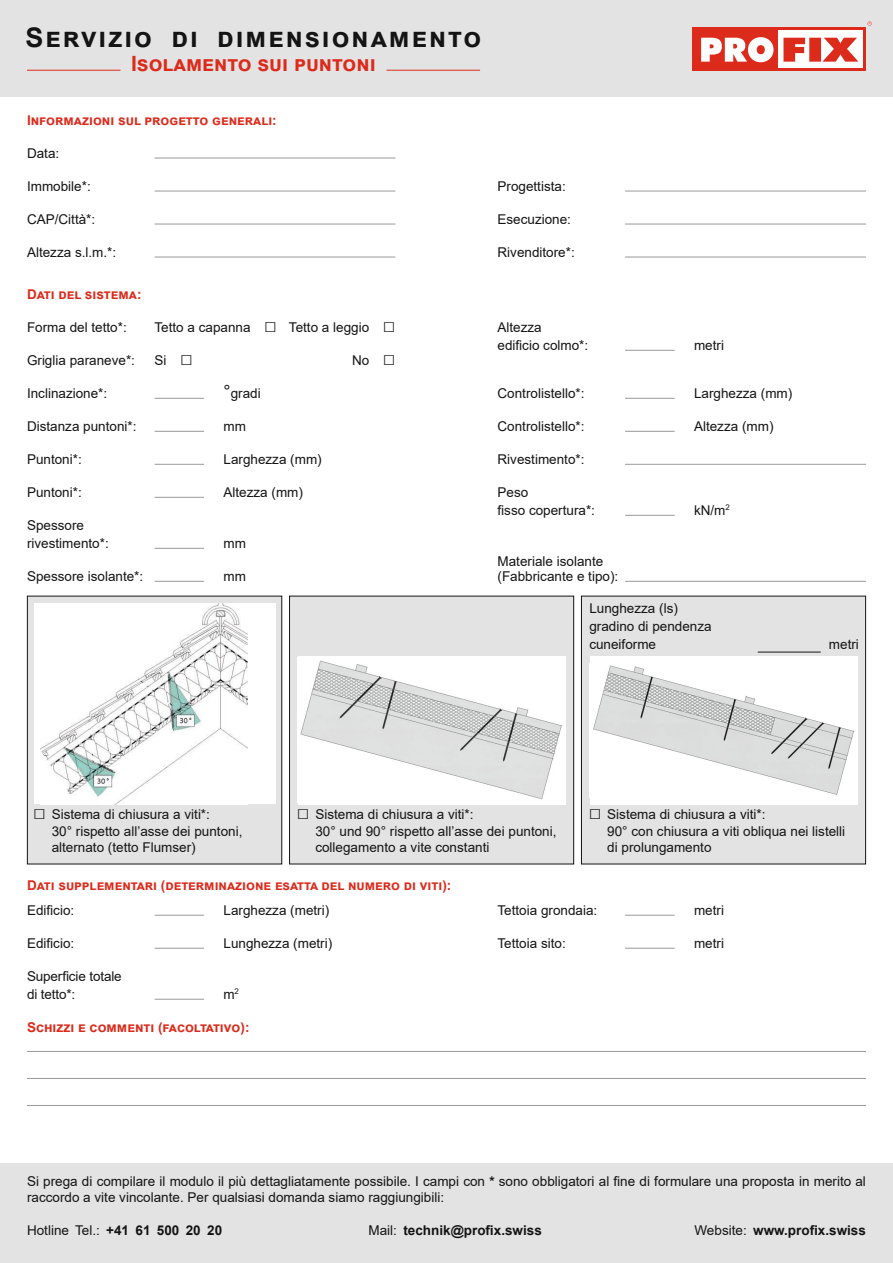
<style>
.page{position:relative;width:893px;height:1263px;background:#fff}
.page>*{position:absolute;margin:0;border:0;box-sizing:border-box;transform-origin:0 0}
.GT_ohne_Linie{font:700 27px "Arial";letter-spacing:.075em;color:#131413}
.GT_ohne_Linie-2{font:700 21px "Arial";color:#dc2a1b}
.GT_ohne_Linie-3{font:13.5px/16.5px "Arial";color:#131413}
.GT_mit_kurzer_Linie{font:13.5px/18px "Arial";color:#131413}
.GT_ohne_Linie-4{font:700 13.5px "Arial";color:#dc2a1b}
.GT_mit_Linie{font:13.5px/15px "Arial";color:#131413}
.GT_mit_Tabulatoren{font:13.5px "Arial";color:#131413}
.GT_ohne_Linie-5{font:700 13.5px "Arial";color:#131413}
.s1{font-size:21px}
.s2{font-size:18px}
.s3{font-weight:700}
.s4{font-weight:400}
</style>
<div class="page">
<div style="left:0;top:0;width:893px;height:97px;background:#e3e3e3"></div>
<div style="left:692px;top:27px;width:174px;height:44px;background:#dc2a1b"></div>
<div style="left:778px;top:30px;width:85px;height:38px;background:#fff"></div>
<svg style="left:701px;top:37px;width:73px;height:25px"></svg>
<svg style="left:783px;top:38px;width:75px;height:24px"></svg>
<svg style="left:867px;top:21px;width:5px;height:5px"></svg>
<hr style="left:27px;top:70px;width:94px;height:1px;background:#dc2a1b">
<hr style="left:387px;top:70px;width:93px;height:1px;background:#dc2a1b">
<div style="left:0;top:1163px;width:893px;height:100px;background:#e3e3e3"></div>
<hr style="left:155px;top:158px;width:240px;height:1px;background:#999">
<hr style="left:155px;top:191px;width:240px;height:1px;background:#999">
<hr style="left:155px;top:224px;width:240px;height:1px;background:#999">
<hr style="left:155px;top:257px;width:240px;height:1px;background:#999">
<hr style="left:625px;top:191px;width:241px;height:1px;background:#999">
<hr style="left:625px;top:224px;width:241px;height:1px;background:#999">
<hr style="left:625px;top:257px;width:241px;height:1px;background:#999">
<hr style="left:155px;top:915px;width:49px;height:1px;background:#999">
<hr style="left:155px;top:948px;width:49px;height:1px;background:#999">
<hr style="left:155px;top:999px;width:49px;height:1px;background:#999">
<hr style="left:625px;top:915px;width:50px;height:1px;background:#999">
<hr style="left:625px;top:948px;width:50px;height:1px;background:#999">
<hr style="left:155px;top:398px;width:49px;height:1px;background:#999">
<hr style="left:155px;top:431px;width:49px;height:1px;background:#999">
<hr style="left:155px;top:464px;width:49px;height:1px;background:#999">
<hr style="left:155px;top:497px;width:49px;height:1px;background:#999">
<hr style="left:155px;top:548px;width:49px;height:1px;background:#999">
<hr style="left:155px;top:581px;width:49px;height:1px;background:#999">
<hr style="left:625px;top:350px;width:50px;height:1px;background:#999">
<hr style="left:625px;top:398px;width:50px;height:1px;background:#999">
<hr style="left:625px;top:431px;width:50px;height:1px;background:#999">
<hr style="left:625px;top:464px;width:241px;height:1px;background:#999">
<hr style="left:625px;top:515px;width:50px;height:1px;background:#999">
<hr style="left:625px;top:581px;width:241px;height:1px;background:#999">
<div style="left:581px;top:596px;width:285px;height:268px;background:#e3e3e3"></div>
<div style="left:581px;top:596px;width:285px;height:268px;border:1px solid #131413"></div>
<div style="left:590px;top:656px;width:267px;height:148px;background:#fff"></div>
<img style="left:593px;top:665px;width:261px;height:130px">
<hr style="left:758px;top:652px;width:63px;height:1px;background:#131413">
<div style="left:290px;top:596px;width:284px;height:268px;background:#e3e3e3"></div>
<div style="left:289px;top:596px;width:285px;height:268px;border:1px solid #131413"></div>
<img style="left:298px;top:657px;width:268px;height:146px">
<div style="left:27px;top:596px;width:255px;height:268px;background:#e3e3e3"></div>
<div style="left:27px;top:596px;width:255px;height:268px;border:1px solid #131413"></div>
<div style="left:34px;top:603px;width:241px;height:201px;background:#fff"></div>
<img style="left:41px;top:603px;width:206px;height:201px">
<hr style="left:27px;top:1051px;width:839px;height:1px;background:#999">
<hr style="left:27px;top:1078px;width:839px;height:1px;background:#999">
<hr style="left:27px;top:1105px;width:839px;height:1px;background:#999">
<p class="GT_ohne_Linie" style="left:26px;top:18px;width:457px">Servizio di dimensionamento</p>
<p class="GT_ohne_Linie-2" style="left:131px;top:48px;width:246px">Isolamento sui puntoni</p>
<p class="GT_ohne_Linie-4" style="left:27px;top:110px;width:251px">Informazioni sul progetto generali:</p>
<p class="GT_mit_Linie" style="left:27px;top:145px;width:34px">Data:</p>
<p class="GT_mit_Linie" style="left:27px;top:178px;width:65px">Immobile*:</p>
<p class="GT_mit_Linie" style="left:27px;top:211px;width:70px">CAP/Città*:</p>
<p class="GT_mit_Linie" style="left:27px;top:244px;width:91px">Altezza s.l.m.*:</p>
<p class="GT_ohne_Linie-4" style="left:27px;top:285px;width:116px">Dati del sistema:</p>
<p class="GT_mit_Tabulatoren" style="left:27px;top:318px;width:101px">Forma del tetto*:</p>
<p class="GT_mit_Tabulatoren" style="left:154px;top:318px;width:242px">Tetto a capanna <span class="s1">□</span> Tetto a leggio <span class="s1">□</span></p>
<p class="GT_mit_Tabulatoren" style="left:27px;top:351px;width:110px">Griglia paraneve*:</p>
<p class="GT_mit_Tabulatoren" style="left:154px;top:351px;width:40px">Si <span class="s1">□</span></p>
<p class="GT_mit_Tabulatoren" style="left:352px;top:351px;width:45px">No <span class="s1">□</span></p>
<p class="GT_mit_kurzer_Linie" style="left:27px;top:384px;width:82px">Inclinazione*:</p>
<p class="GT_mit_kurzer_Linie" style="left:224px;top:384px;width:39px"><span class="s2">°</span>gradi</p>
<p class="GT_mit_kurzer_Linie" style="left:27px;top:417px;width:111px">Distanza puntoni*:</p>
<p class="GT_mit_kurzer_Linie" style="left:224px;top:417px;width:24px">mm</p>
<p class="GT_mit_kurzer_Linie" style="left:27px;top:450px;width:56px">Puntoni*:</p>
<p class="GT_mit_kurzer_Linie" style="left:224px;top:450px;width:100px">Larghezza (mm)</p>
<p class="GT_mit_kurzer_Linie" style="left:27px;top:483px;width:56px">Puntoni*:</p>
<p class="GT_mit_kurzer_Linie" style="left:224px;top:483px;width:81px">Altezza (mm)</p>
<p class="GT_mit_kurzer_Linie" style="left:27px;top:516px;width:83px">Spessore rivestimento*:</p>
<p class="GT_mit_kurzer_Linie" style="left:224px;top:534px;width:24px">mm</p>
<p class="GT_mit_kurzer_Linie" style="left:27px;top:567px;width:118px">Spessore isolante*:</p>
<p class="GT_mit_kurzer_Linie" style="left:224px;top:567px;width:24px">mm</p>
<p class="GT_mit_Linie" style="left:497px;top:178px;width:70px">Progettista:</p>
<p class="GT_mit_Linie" style="left:497px;top:211px;width:75px">Esecuzione:</p>
<p class="GT_mit_Linie" style="left:497px;top:244px;width:79px">Rivenditore*:</p>
<p class="GT_mit_kurzer_Linie" style="left:497px;top:318px;width:92px">Altezza<br>edificio colmo*:</p>
<p class="GT_mit_kurzer_Linie" style="left:694px;top:336px;width:31px">metri</p>
<p class="GT_mit_kurzer_Linie" style="left:497px;top:384px;width:89px">Controlistello*:</p>
<p class="GT_mit_kurzer_Linie" style="left:694px;top:384px;width:100px">Larghezza (mm)</p>
<p class="GT_mit_kurzer_Linie" style="left:497px;top:417px;width:89px">Controlistello*:</p>
<p class="GT_mit_kurzer_Linie" style="left:694px;top:417px;width:81px">Altezza (mm)</p>
<p class="GT_mit_Linie" style="left:497px;top:452px;width:89px">Rivestimento*:</p>
<p class="GT_mit_kurzer_Linie" style="left:497px;top:483px;width:99px">Peso<br>fisso copertura*:</p>
<p class="GT_mit_kurzer_Linie" style="left:694px;top:501px;width:37px">kN/m<sup>2</sup></p>
<p class="GT_mit_Linie" style="left:497px;top:554px;width:122px">Materiale isolante (Fabbricante e tipo):</p>
<p class="GT_mit_kurzer_Linie" style="left:589px;top:599px;width:124px">Lunghezza (ls) gradino di pendenza cuneiforme</p>
<p class="GT_mit_kurzer_Linie" style="left:829px;top:635px;width:31px">metri</p>
<p class="GT_ohne_Linie-3" style="left:52px;top:806px;width:192px;text-indent:-19px"><span class="s1">□</span> Sistema di chiusura a viti*:<br>30° rispetto all’asse dei puntoni, alternato (tetto Flumser)</p>
<p class="GT_ohne_Linie-3" style="left:315px;top:806px;width:243px;text-indent:-19px"><span class="s1">□</span> Sistema di chiusura a viti*:<br>30° und 90° rispetto all’asse dei puntoni, collegamento a vite constanti</p>
<p class="GT_ohne_Linie-3" style="left:607px;top:806px;width:239px;text-indent:-19px"><span class="s1">□</span> Sistema di chiusura a viti*:<br>90° con chiusura a viti obliqua nei listelli di prolungamento</p>
<p class="GT_ohne_Linie-4" style="left:27px;top:875px;width:426px">Dati supplementari (determinazione esatta del numero di viti):</p>
<p class="GT_mit_kurzer_Linie" style="left:27px;top:901px;width:49px">Edificio:</p>
<p class="GT_mit_kurzer_Linie" style="left:224px;top:901px;width:107px">Larghezza (metri)</p>
<p class="GT_mit_kurzer_Linie" style="left:27px;top:934px;width:49px">Edificio:</p>
<p class="GT_mit_kurzer_Linie" style="left:224px;top:934px;width:110px">Lunghezza (metri)</p>
<p class="GT_mit_kurzer_Linie" style="left:27px;top:967px;width:96px">Superficie totale di tetto*:</p>
<p class="GT_mit_kurzer_Linie" style="left:224px;top:985px;width:17px">m<sup>2</sup></p>
<p class="GT_ohne_Linie-4" style="left:27px;top:1018px;width:224px">Schizzi e commenti (facoltativo):</p>
<p class="GT_mit_kurzer_Linie" style="left:497px;top:901px;width:101px">Tettoia grondaia:</p>
<p class="GT_mit_kurzer_Linie" style="left:694px;top:901px;width:31px">metri</p>
<p class="GT_mit_kurzer_Linie" style="left:497px;top:934px;width:70px">Tettoia sito:</p>
<p class="GT_mit_kurzer_Linie" style="left:694px;top:934px;width:31px">metri</p>
<p class="GT_ohne_Linie-3" style="left:27px;top:1172px;width:840px">Si prega di compilare il modulo il più dettagliatamente possibile. I campi con <span class="s3">*</span> sono obbligatori al fine di formulare una proposta in merito al raccordo a vite vincolante. Per qualsiasi domanda siamo raggiungibili:</p>
<p class="GT_ohne_Linie-3" style="left:27px;top:1222px;width:197px">Hotline Tel.: <span class="s3">+41 61 500 20 20</span></p>
<p class="GT_ohne_Linie-5" style="left:368px;top:1221px;width:175px"><span class="s4">Mail:</span> technik@profix.swiss</p>
<p class="GT_ohne_Linie-5" style="left:694px;top:1221px;width:173px"><span class="s4">Website:</span> www.profix.swiss</p>
</div>
